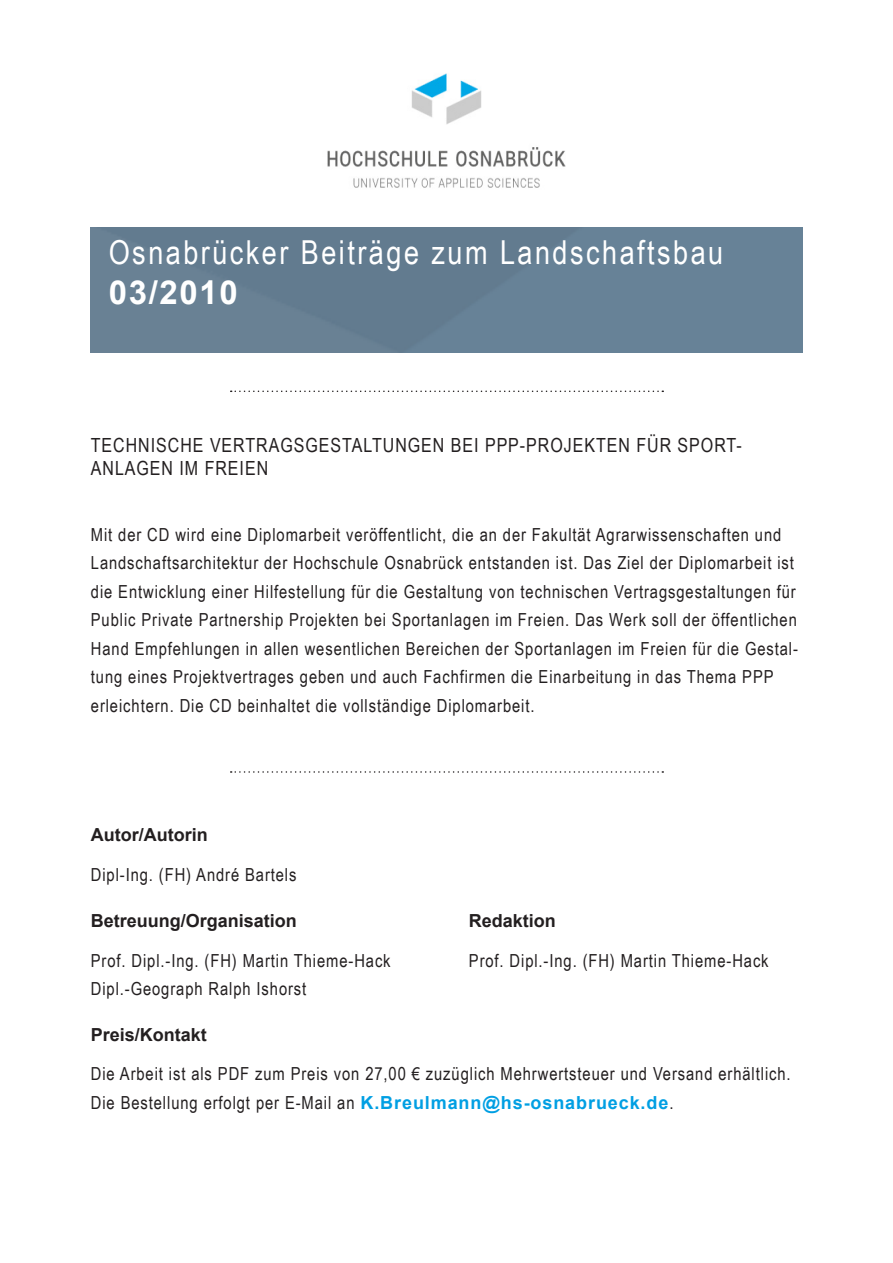
<style>
.page{position:relative;width:893px;height:1263px;background:#fff}
.page>*{position:absolute;margin:0;border:0;box-sizing:border-box;transform-origin:0 0}
.t1{font:33px "Arial Narrow";letter-spacing:.075em;color:#fff}
.t2{font:700 33px "Arial";letter-spacing:.05em;color:#fff}
.t3{font:19.5px "Arial Narrow";letter-spacing:.05em;color:#231f20}
.t4{font:18px/28.5px "Arial Narrow";letter-spacing:.05em;color:#231f20}
.t5{font:700 18px "Arial";color:#231f20}
.s1{font-family:"Arial";font-weight:700;color:#009fe3}
</style>
<div class="page">
<img style="left:327px;top:73px;width:239px;height:115px">
<svg style="left:231px;top:390px;width:432px;height:2px"></svg>
<div style="left:91px;top:227px;width:711px;height:125px;background:#678194"></div>
<svg style="left:231px;top:771px;width:432px;height:2px"></svg>
<p class="t1" style="left:109px;top:228px;width:616px">Osnabrücker Beiträge zum Landschaftsbau</p>
<p class="t2" style="left:109px;top:270px;width:131px">03/2010</p>
<p class="t3" style="left:91px;top:431px;width:652px">TECHNISCHE VERTRAGSGESTALTUNGEN BEI PPP-PROJEKTEN FÜR SPORT-</p>
<p class="t3" style="left:91px;top:454px;width:179px">ANLAGEN IM FREIEN</p>
<p class="t4" style="left:91px;top:519px;width:709px">Mit der CD wird eine Diplomarbeit veröffentlicht, die an der Fakultät Agrarwissenschaften und Landschaftsarchitektur der Hochschule Osnabrück entstanden ist. Das Ziel der Diplomarbeit ist die Entwicklung einer Hilfestellung für die Gestaltung von technischen Vertragsgestaltungen für Public Private Partnership Projekten bei Sportanlagen im Freien. Das Werk soll der öffentlichen Hand Empfehlungen in allen wesentlichen Bereichen der Sportanlagen im Freien für die Gestal&shy;tung eines Projektvertrages geben und auch Fachfirmen die Einarbeitung in das Thema PPP erleichtern. Die CD beinhaltet die vollständige Diplomarbeit.</p>
<p class="t5" style="left:91px;top:823px;width:118px">Autor/Autorin</p>
<p class="t4" style="left:91px;top:860px;width:207px">Dipl-Ing. (FH) André Bartels</p>
<p class="t5" style="left:91px;top:909px;width:208px">Betreuung/Organisation</p>
<p class="t5" style="left:469px;top:909px;width:89px">Redaktion</p>
<p class="t4" style="left:91px;top:945px;width:301px">Prof. Dipl.-Ing. (FH) Martin Thieme-Hack</p>
<p class="t4" style="left:469px;top:945px;width:301px">Prof. Dipl.-Ing. (FH) Martin Thieme-Hack</p>
<p class="t4" style="left:91px;top:974px;width:217px">Dipl.-Geograph Ralph Ishorst</p>
<p class="t5" style="left:91px;top:1022px;width:118px">Preis/Kontakt</p>
<p class="t4" style="left:91px;top:1059px;width:701px">Die Arbeit ist als PDF zum Preis von 27,00 € zuzüglich Mehrwertsteuer und Versand erhältlich.</p>
<p class="t4" style="left:91px;top:1088px;width:584px">Die Bestellung erfolgt per E-Mail an <span class="s1">K.Breulmann@hs-osnabrueck.de</span>.</p>
</div>
